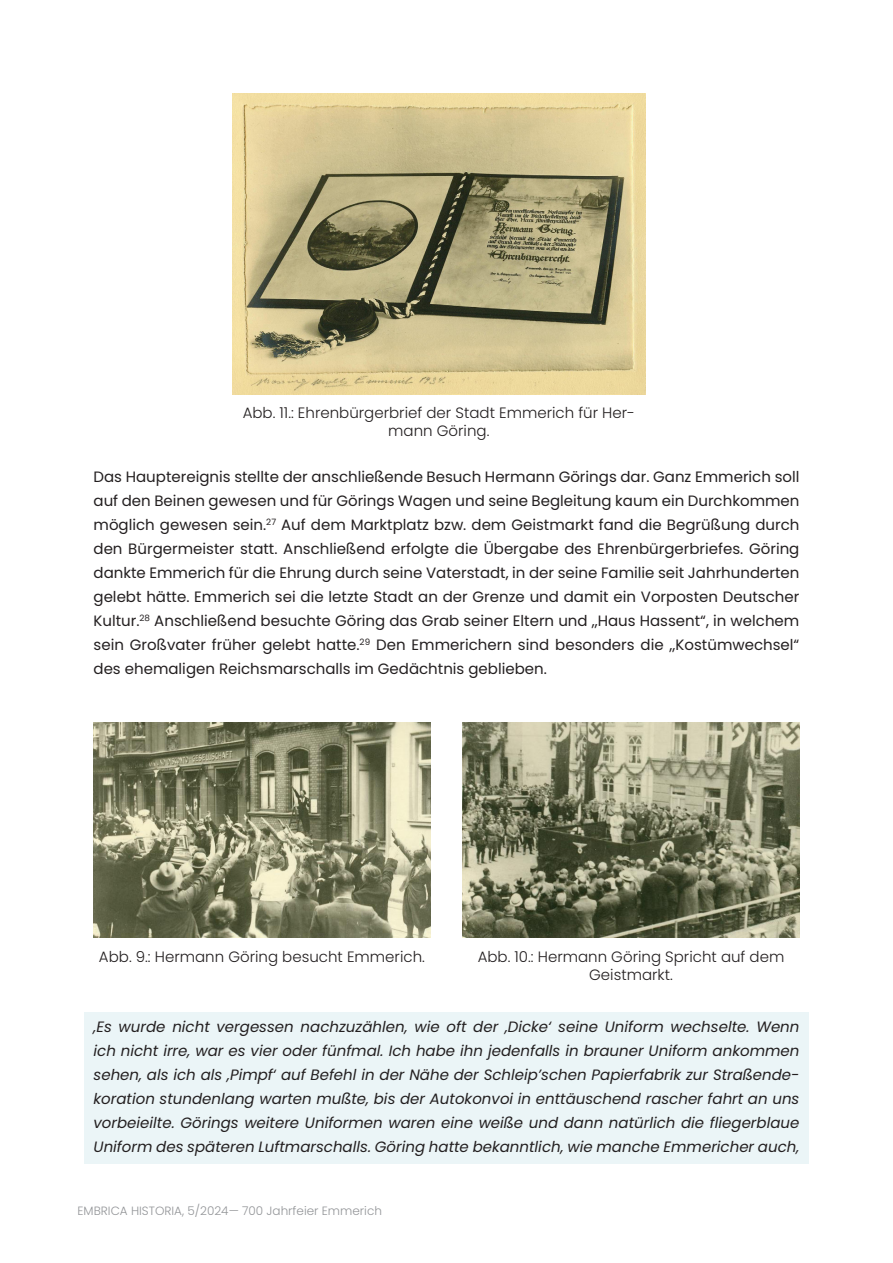
<style>
.page{position:relative;width:893px;height:1263px;background:#fff}
.page>*{position:absolute;margin:0;border:0;box-sizing:border-box;transform-origin:0 0}
.t1{font:15px/24px "Poppins";color:#231f20;text-align:justify}
.t2{font:italic 15px/24px "Poppins";color:#231f20;text-align:justify}
.t3{font:300 15px/18px "Poppins";color:#231f20;text-align:center}
.t4{font:300 12px "Poppins";color:#939598}
</style>
<div class="page">
<div style="left:84px;top:1012px;width:725px;height:152px;background:#ebf5f7"></div>
<img style="left:233px;top:93px;width:412px;height:302px">
<img style="left:94px;top:723px;width:336px;height:214px">
<img style="left:463px;top:723px;width:336px;height:214px">
<p class="t3" style="left:243px;top:403px;width:394px">Abb. 11.: Ehrenbürgerbrief der Stadt Emmerich für Her&shy;mann Göring.</p>
<p class="t1" style="left:94px;top:465px;width:707px">Das Hauptereignis stellte der anschließende Besuch Hermann Görings dar. Ganz Emmerich soll auf den Beinen gewesen und für Görings Wagen und seine Begleitung kaum ein Durchkommen möglich gewesen sein.<sup>27</sup> Auf dem Marktplatz bzw. dem Geistmarkt fand die Begrüßung durch den Bürgermeister statt. Anschließend erfolgte die Übergabe des Ehrenbürgerbriefes. Göring dankte Emmerich für die Ehrung durch seine Vaterstadt, in der seine Familie seit Jahrhunderten gelebt hätte. Emmerich sei die letzte Stadt an der Grenze und damit ein Vorposten Deutscher Kultur.<sup>28</sup> Anschließend besuchte Göring das Grab seiner Eltern und „Haus Hassent“, in welchem sein Großvater früher gelebt hatte.<sup>29</sup> Den Emmerichern sind besonders die „Kostümwechsel“ des ehemaligen Reichsmarschalls im Gedächtnis geblieben.</p>
<p class="t3" style="left:99px;top:948px;width:327px">Abb. 9.: Hermann Göring besucht Emmerich.</p>
<p class="t3" style="left:478px;top:948px;width:308px">Abb. 10.: Hermann Göring Spricht auf dem<br>Geistmarkt.</p>
<p class="t2" style="left:94px;top:1015px;width:707px">„Es wurde nicht vergessen nachzuzählen, wie oft der ‚Dicke‘ seine Uniform wechselte. Wenn ich nicht irre, war es vier oder fünfmal. Ich habe ihn jedenfalls in brauner Uniform ankommen sehen, als ich als ‚Pimpf‘ auf Befehl in der Nähe der Schleip’schen Papierfabrik zur Straßende&shy;koration stundenlang warten mußte, bis der Autokonvoi in enttäuschend rascher fahrt an uns vorbeieilte. Görings weitere Uniformen waren eine weiße und dann natürlich die fliegerblaue Uniform des späteren Luftmarschalls. Göring hatte bekanntlich, wie manche Emmericher auch,</p>
<p class="t4" style="left:78px;top:1203px;width:306px">EMBRICA HISTORIA, 5/2024— 700 Jahrfeier Emmerich</p>
</div>
